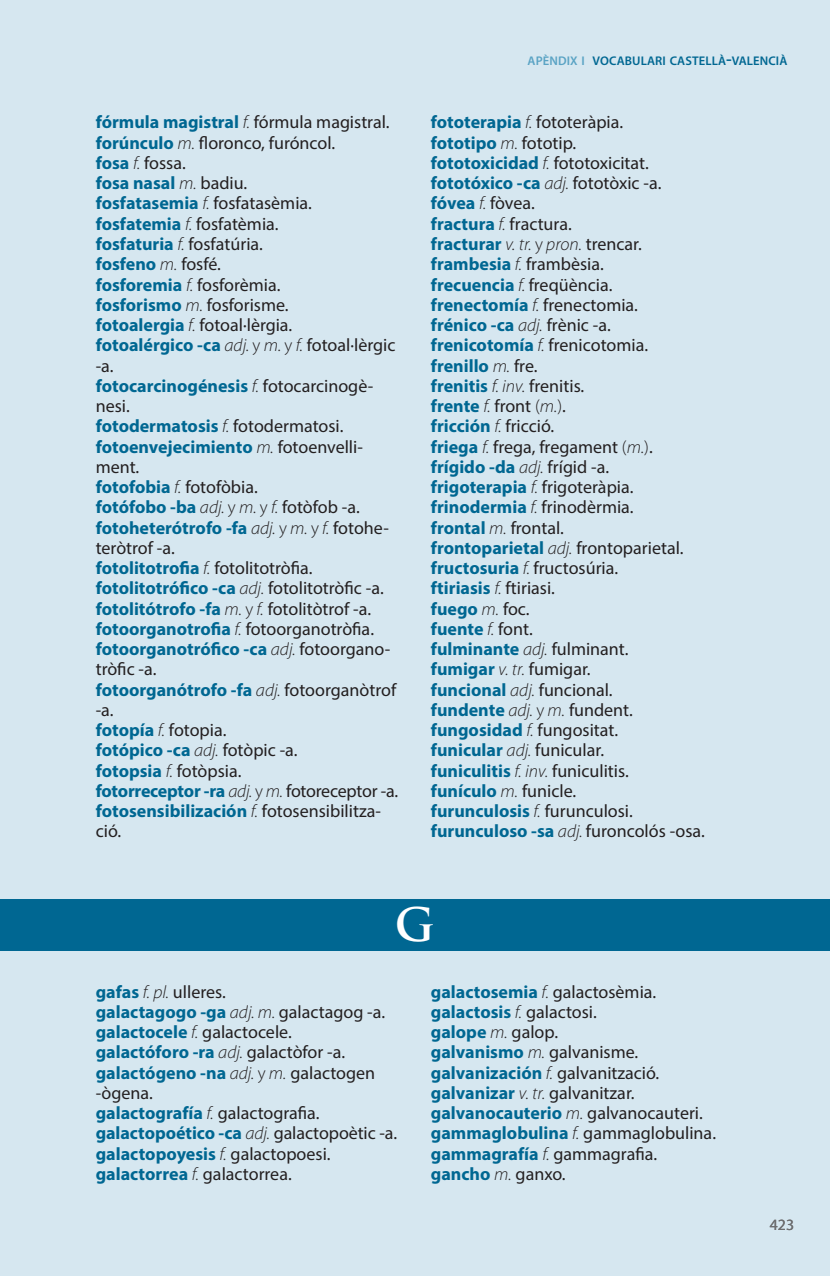
<style>
.page{position:relative;width:831px;height:1276px;background:#fff}
.page>*{position:absolute;margin:0;border:0;box-sizing:border-box;transform-origin:0 0}
.t1{font:700 45px "Trajan Pro";color:#fff}
.t2{font:18px/20.2px "Myriad Pro";color:#231f20}
.t3{font:15.75px "Myriad Pro";color:#6d6e70}
.t4{font:600 12.6px "Myriad Pro";letter-spacing:.005em;color:#006792}
.s1{color:#5aa3c4}
.s2{font-size:18px}
.s3{font-weight:700;color:#006792}
.s4{font-weight:300;font-style:italic}
.s5{font-weight:300}
</style>
<div class="page">
<div style="left:0;top:0;width:829px;height:1276px;background:#d6e7f0"></div>
<div style="left:0;top:900px;width:829px;height:51px;background:#006792"></div>
<p class="t4" style="left:527px;top:53px;width:261px"><span class="s1">APÈNDIX I</span> VOCABULARI CASTELLÀ<span class="s2">-</span>VALENCIÀ</p>
<p class="t2" style="left:96px;top:113px;width:304px"><span class="s3">fórmula magistral</span> <span class="s4">f.</span> fórmula magistral. <span class="s3">forúnculo</span> <span class="s4">m.</span> floronco, furóncol.<br><span class="s3">fosa</span> <span class="s4">f.</span> fossa.<br><span class="s3">fosa nasal</span> <span class="s4">m.</span> badiu.<br><span class="s3">fosfatasemia</span> <span class="s4">f.</span> fosfatasèmia. <span class="s3">fosfatemia</span> <span class="s4">f.</span> fosfatèmia.<br><span class="s3">fosfaturia</span> <span class="s4">f.</span> fosfatúria.<br><span class="s3">fosfeno</span> <span class="s4">m.</span> fosfé.<br><span class="s3">fosforemia</span> <span class="s4">f.</span> fosforèmia.<br><span class="s3">fosforismo</span> <span class="s4">m.</span> fosforisme.<br><span class="s3">fotoalergia</span> <span class="s4">f.</span> fotoal·lèrgia.<br><span class="s3">fotoalérgico -ca</span> <span class="s4">adj.</span> <span class="s5">y</span> <span class="s4">m.</span> <span class="s5">y</span> <span class="s4">f.</span> fotoal·lèrgic -a.<br><span class="s3">fotocarcinogénesis</span> <span class="s4">f.</span> fotocarcinogè&shy;nesi.<br><span class="s3">fotodermatosis</span> <span class="s4">f.</span> fotodermatosi. <span class="s3">fotoenvejecimiento</span> <span class="s4">m.</span> fotoenvelli&shy;ment.<br><span class="s3">fotofobia</span> <span class="s4">f.</span> fotofòbia.<br><span class="s3">fotófobo -ba</span> <span class="s4">adj.</span> <span class="s5">y</span> <span class="s4">m.</span> <span class="s5">y</span> <span class="s4">f.</span> fotòfob -a. <span class="s3">fotoheterótrofo -fa</span> <span class="s4">adj.</span> <span class="s5">y</span> <span class="s4">m.</span> <span class="s5">y</span> <span class="s4">f.</span> fotohe&shy;teròtrof -a.<br><span class="s3">fotolitotrofia</span> <span class="s4">f.</span> fotolitotròfia. <span class="s3">fotolitotrófico -ca</span> <span class="s4">adj.</span> fotolitotròfic -a. <span class="s3">fotolitótrofo -fa</span> <span class="s4">m.</span> <span class="s5">y</span> <span class="s4">f.</span> fotolitòtrof -a. <span class="s3">fotoorganotrofia</span> <span class="s4">f.</span> fotoorganotròfia. <span class="s3">fotoorganotrófico -ca</span> <span class="s4">adj.</span> fotoorgano&shy;tròfic -a.<br><span class="s3">fotoorganótrofo -fa</span> <span class="s4">adj.</span> fotoorganòtrof -a.<br><span class="s3">fotopía</span> <span class="s4">f.</span> fotopia.<br><span class="s3">fotópico -ca</span> <span class="s4">adj.</span> fotòpic -a.<br><span class="s3">fotopsia</span> <span class="s4">f.</span> fotòpsia.<br><span class="s3">fotorreceptor -ra</span> <span class="s4">adj.</span> <span class="s5">y</span> <span class="s4">m.</span> fotoreceptor -a. <span class="s3">fotosensibilización</span> <span class="s4">f.</span> fotosensibilitza&shy;ció.</p>
<p class="t2" style="left:431px;top:113px;width:275px"><span class="s3">fototerapia</span> <span class="s4">f.</span> fototeràpia.<br><span class="s3">fototipo</span> <span class="s4">m.</span> fototip.<br><span class="s3">fototoxicidad</span> <span class="s4">f.</span> fototoxicitat. <span class="s3">fototóxico -ca</span> <span class="s4">adj.</span> fototòxic -a. <span class="s3">fóvea</span> <span class="s4">f.</span> fòvea.<br><span class="s3">fractura</span> <span class="s4">f.</span> fractura.<br><span class="s3">fracturar</span> <span class="s4">v. tr.</span> <span class="s5">y</span> <span class="s4">pron.</span> trencar. <span class="s3">frambesia</span> <span class="s4">f.</span> frambèsia.<br><span class="s3">frecuencia</span> <span class="s4">f.</span> freqüència. <span class="s3">frenectomía</span> <span class="s4">f.</span> frenectomia.<br><span class="s3">frénico -ca</span> <span class="s4">adj.</span> frènic -a. <span class="s3">frenicotomía</span> <span class="s4">f.</span> frenicotomia. <span class="s3">frenillo</span> <span class="s4">m.</span> fre.<br><span class="s3">frenitis</span> <span class="s4">f. inv.</span> frenitis.<br><span class="s3">frente</span> <span class="s4">f.</span> front <span class="s5">(</span><span class="s4">m.</span><span class="s5">)</span>.<br><span class="s3">fricción</span> <span class="s4">f.</span> fricció.<br><span class="s3">friega</span> <span class="s4">f.</span> frega, fregament <span class="s5">(</span><span class="s4">m.</span><span class="s5">)</span>. <span class="s3">frígido -da</span> <span class="s4">adj.</span> frígid -a. <span class="s3">frigoterapia</span> <span class="s4">f.</span> frigoteràpia. <span class="s3">frinodermia</span> <span class="s4">f.</span> frinodèrmia.<br><span class="s3">frontal</span> <span class="s4">m.</span> frontal.<br><span class="s3">frontoparietal</span> <span class="s4">adj.</span> frontoparietal. <span class="s3">fructosuria</span> <span class="s4">f.</span> fructosúria.<br><span class="s3">ftiriasis</span> <span class="s4">f.</span> ftiriasi.<br><span class="s3">fuego</span> <span class="s4">m.</span> foc.<br><span class="s3">fuente</span> <span class="s4">f.</span> font.<br><span class="s3">fulminante</span> <span class="s4">adj.</span> fulminant.<br><span class="s3">fumigar</span> <span class="s4">v. tr.</span> fumigar.<br><span class="s3">funcional</span> <span class="s4">adj.</span> funcional.<br><span class="s3">fundente</span> <span class="s4">adj.</span> <span class="s5">y</span> <span class="s4">m.</span> fundent. <span class="s3">fungosidad</span> <span class="s4">f.</span> fungositat.<br><span class="s3">funicular</span> <span class="s4">adj.</span> funicular.<br><span class="s3">funiculitis</span> <span class="s4">f. inv.</span> funiculitis.<br><span class="s3">funículo</span> <span class="s4">m.</span> funicle.<br><span class="s3">furunculosis</span> <span class="s4">f.</span> furunculosi. <span class="s3">furunculoso -sa</span> <span class="s4">adj.</span> furoncolós -osa.</p>
<h1 class="t1" style="left:395px;top:899px;width:41px">G</h1>
<p class="t2" style="left:96px;top:982px;width:303px"><span class="s3">gafas</span> <span class="s4">f. pl.</span> ulleres.<br><span class="s3">galactagogo -ga</span> <span class="s4">adj. m.</span> galactagog -a. <span class="s3">galactocele</span> <span class="s4">f.</span> galactocele.<br><span class="s3">galactóforo -ra</span> <span class="s4">adj.</span> galactòfor -a. <span class="s3">galactógeno -na</span> <span class="s4">adj.</span> <span class="s5">y</span> <span class="s4">m.</span> galactogen -ògena.<br><span class="s3">galactografía</span> <span class="s4">f.</span> galactografia. <span class="s3">galactopoético -ca</span> <span class="s4">adj.</span> galactopoètic -a. <span class="s3">galactopoyesis</span> <span class="s4">f.</span> galactopoesi. <span class="s3">galactorrea</span> <span class="s4">f.</span> galactorrea.</p>
<p class="t2" style="left:431px;top:982px;width:286px"><span class="s3">galactosemia</span> <span class="s4">f.</span> galactosèmia. <span class="s3">galactosis</span> <span class="s4">f.</span> galactosi.<br><span class="s3">galope</span> <span class="s4">m.</span> galop.<br><span class="s3">galvanismo</span> <span class="s4">m.</span> galvanisme. <span class="s3">galvanización</span> <span class="s4">f.</span> galvanització. <span class="s3">galvanizar</span> <span class="s4">v. tr.</span> galvanitzar. <span class="s3">galvanocauterio</span> <span class="s4">m.</span> galvanocauteri. <span class="s3">gammaglobulina</span> <span class="s4">f.</span> gammaglobulina. <span class="s3">gammagrafía</span> <span class="s4">f.</span> gammagrafia. <span class="s3">gancho</span> <span class="s4">m.</span> ganxo.</p>
<p class="t3" style="left:769px;top:1218px;width:26px">423</p>
</div>
